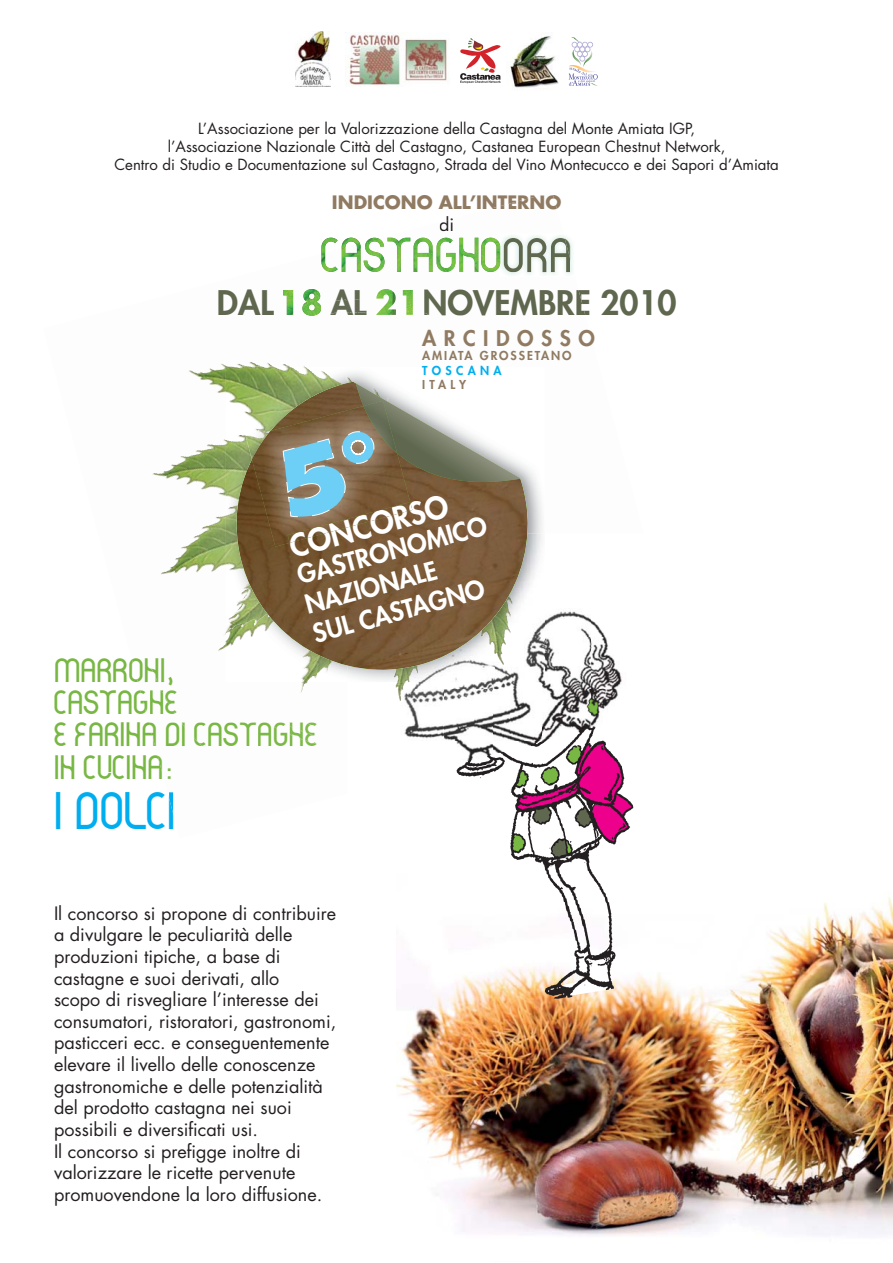
<style>
.page{position:relative;width:893px;height:1263px;background:#fff}
.page>*{position:absolute;margin:0;border:0;box-sizing:border-box;transform-origin:0 0}
.t1{font:42px "curls";color:#00aeef}
.t2{font:800 33px "Futura";color:#5f674f}
.t3{font:800 33px "Futura";color:#606851}
.t4{font:800 30.3px "Futura";color:#fff}
.t5{font:27px/32.4px "curls";color:#78b743}
.t6{font:800 25.2px/30.3px "Futura";color:#fff}
.t7{font:800 21px "Futura";letter-spacing:.36em;color:#907b62}
.t8{font:18px/21.6px "Futura";color:#231f20}
.t9{font:700 18px "Futura";color:#907b62}
.t10{font:15px/18px "Futura";color:#231f20;text-align:center}
.t11{font:800 12px "Futura";letter-spacing:.16em;color:#907b62}
.t12{font:800 12px "Futura";letter-spacing:.36em;color:#00aeef}
.s1{color:#616951}
.s2{color:#606850}
.s3{color:#79b843}
.s4{color:#7ab844}
.s5{color:#7bb845}
.s6{color:#7dba48}
.s7{color:#7fba49}
.s8{color:#82bb4c}
</style>
<div class="page">
<img style="left:408px;top:897px;width:485px;height:339px">
<img style="left:396px;top:838px;width:339px;height:262px">
<img style="left:173px;top:237px;width:461px;height:601px">
<svg style="left:293px;top:275px;width:19px;height:1px"></svg>
<img style="left:499px;top:235px;width:75px;height:42px">
<img style="left:504px;top:238px;width:66px;height:34px">
<img style="left:364px;top:238px;width:136px;height:34px">
<img style="left:218px;top:289px;width:56px;height:26px">
<img style="left:283px;top:289px;width:84px;height:27px">
<img style="left:376px;top:289px;width:37px;height:26px">
<img style="left:424px;top:289px;width:161px;height:27px">
<img style="left:173px;top:658px;width:3px;height:27px">
<img style="left:173px;top:690px;width:5px;height:24px">
<img style="left:173px;top:722px;width:145px;height:24px">
<img style="left:173px;top:755px;width:2px;height:24px">
<img style="left:169px;top:792px;width:4px;height:21px">
<img style="left:189px;top:362px;width:116px;height:31px">
<img style="left:152px;top:464px;width:69px;height:32px">
<img style="left:161px;top:515px;width:60px;height:60px">
<svg style="left:218px;top:641px;width:3px;height:10px"></svg>
<svg style="left:300px;top:685px;width:7px;height:8px"></svg>
<img style="left:543px;top:533px;width:91px;height:52px">
<img style="left:543px;top:585px;width:91px;height:52px">
<img style="left:347px;top:685px;width:195px;height:4px">
<img style="left:542px;top:637px;width:92px;height:52px">
<img style="left:347px;top:689px;width:244px;height:52px">
<img style="left:591px;top:689px;width:43px;height:40px">
<img style="left:347px;top:741px;width:49px;height:52px">
<img style="left:396px;top:741px;width:49px;height:40px">
<img style="left:445px;top:741px;width:49px;height:27px">
<img style="left:494px;top:741px;width:48px;height:14px">
<img style="left:395px;top:685px;width:14px;height:16px">
<img style="left:588px;top:698px;width:10px;height:17px">
<img style="left:226px;top:367px;width:80px;height:15px">
<img style="left:543px;top:613px;width:2px;height:19px">
<img style="left:543px;top:632px;width:2px;height:50px">
<svg style="left:221px;top:382px;width:322px;height:303px"></svg>
<img style="left:237px;top:382px;width:291px;height:288px">
<img style="left:246px;top:432px;width:6px;height:27px">
<img style="left:252px;top:406px;width:158px;height:141px">
<img style="left:288px;top:517px;width:124px;height:26px">
<svg style="left:283px;top:383px;width:238px;height:134px"></svg>
<svg style="left:460px;top:38px;width:41px;height:45px"></svg>
<svg style="left:568px;top:37px;width:30px;height:49px"></svg>
<img style="left:295px;top:32px;width:35px;height:55px">
<img style="left:346px;top:32px;width:101px;height:54px">
<img style="left:510px;top:35px;width:49px;height:53px">
<p class="t10" style="left:114px;top:121px;width:666px">L’Associazione per la Valorizzazione della Castagna del Monte Amiata IGP,<br>l’Associazione Nazionale Città del Castagno, Castanea European Chestnut Network,<br>Centro di Studio e Documentazione sul Castagno, Strada del Vino Montecucco e dei Sapori d’Amiata</p>
<p class="t9" style="left:332px;top:194px;width:231px">INDICONO ALL’INTERNO</p>
<h2 class="t2" style="left:217px;top:287px;width:58px">DAL</h2>
<h2 class="t3" style="left:331px;top:287px;width:37px">A<span class="s1">L</span></h2>
<p class="t8" style="left:439px;top:215px;width:17px">di</p>
<h2 class="t2" style="left:422px;top:287px;width:256px"><span class="s2">N</span>OVEMBRE 2010</h2>
<p class="t7" style="left:422px;top:328px;width:174px">ARCIDOSSO</p>
<p class="t11" style="left:422px;top:350px;width:151px">AMIATA GROSSETANO</p>
<p class="t12" style="left:422px;top:365px;width:81px">TOSCANA</p>
<p class="t11" style="left:422px;top:379px;width:46px">ITALY</p>
<h3 class="t4" style="left:286px;top:533px;width:165px;rotate:-15deg">CONCORSO</h3>
<h3 class="t6" style="left:294px;top:562px;width:197px;rotate:-15deg">GASTRONOMICO<br>NAZIONALE<br>SUL CASTAGNO</h3>
<h3 class="t5" style="left:54px;top:657px;width:265px">MARRON<span class="s3">I,<br></span>CASTAGN<span class="s3">E<br></span>E FARINA D<span class="s3">I CA</span><span class="s4">S</span><span class="s5">TA</span><span class="s6">G</span><span class="s7">N</span><span class="s8">E<br></span>IN CUCINA:</h3>
<h1 class="t1" style="left:54px;top:786px;width:123px">I DOLCI</h1>
<p class="t8" style="left:54px;top:904px;width:284px">Il concorso si propone di contribuire a divulgare le peculiarità delle produzioni tipiche, a base di castagne e suoi derivati, allo<br>scopo di risvegliare l’interesse dei consumatori, ristoratori, gastronomi, pasticceri ecc. e conseguentemente elevare il livello delle conoscenze gastronomiche e delle potenzialità del prodotto castagna nei suoi possibili e diversificati usi.<br>Il concorso si prefigge inoltre di valorizzare le ricette pervenute promuovendone la loro diffusione.</p>
</div>
